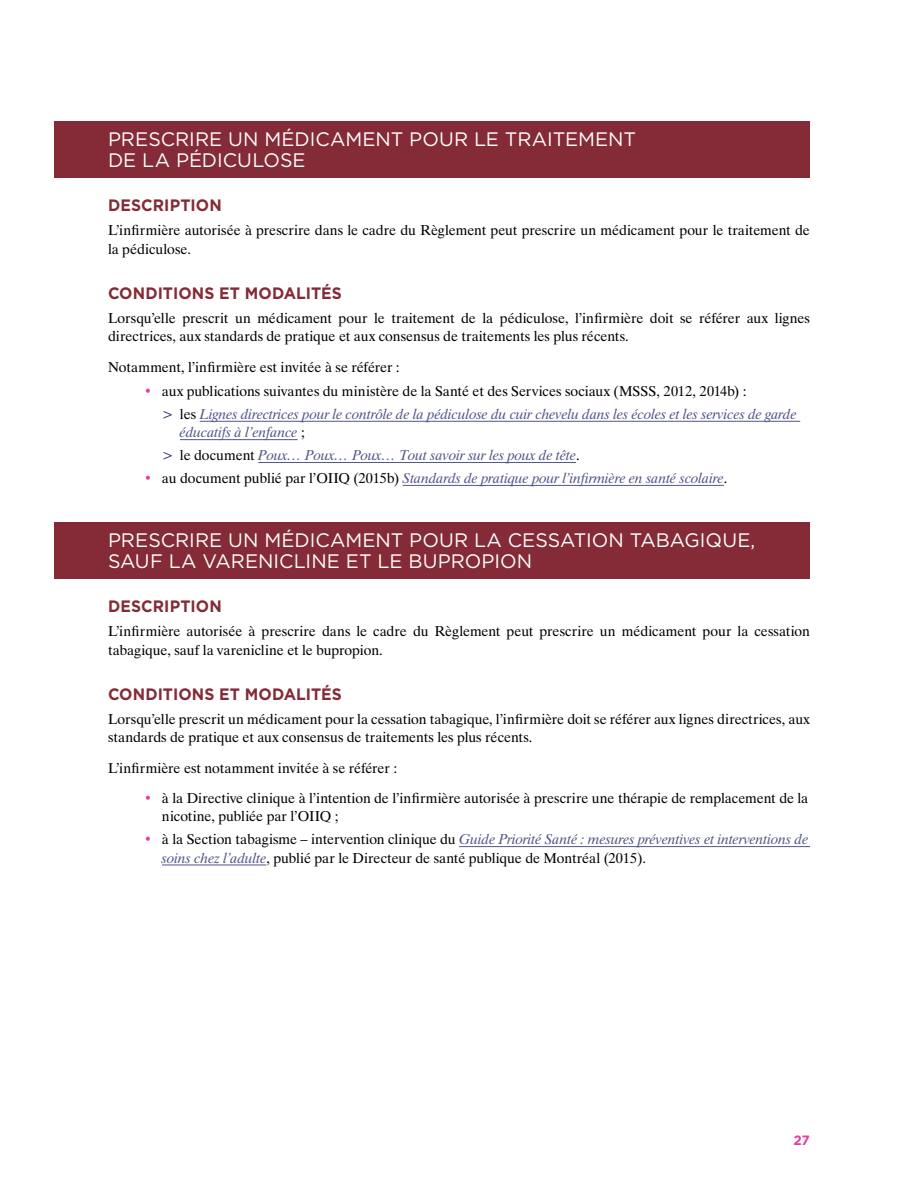
<style>
.page{position:relative;width:918px;height:1188px;background:#fff}
.page>*{position:absolute;margin:0;border:0;box-sizing:border-box;transform-origin:0 0}
.t1{font:19.5px/21.8px "Gotham HTF";color:#fff}
.t2{font:700 16.5px "Gotham HTF";letter-spacing:.01em;color:#842b37;scale:.95 1}
.t3{font:14.25px/18.3px "Dutch 801 BT";letter-spacing:-.005em;color:#000}
.t4{font:italic 14.25px/22.8px "Dutch 801 BT";letter-spacing:-.005em;color:#535689}
.t5{font:700 13.5px "Gotham HTF";color:#e64097}
.s1{font-style:normal;color:#e64097}
.s2{font-style:normal;color:#000}
.s3{font-style:normal;color:#363c74}
.s4{color:#e64097}
.s5{font-style:italic;color:#535689}
</style>
<div class="page">
<hr style="left:200px;top:421px;width:600px;height:1px;background:#535689">
<hr style="left:180px;top:439px;width:118px;height:1px;background:#535689">
<hr style="left:258px;top:462px;width:318px;height:1px;background:#535689">
<hr style="left:403px;top:485px;width:321px;height:1px;background:#535689">
<hr style="left:459px;top:846px;width:351px;height:1px;background:#535689">
<hr style="left:162px;top:865px;width:104px;height:1px;background:#535689">
<div style="left:54px;top:122px;width:756px;height:56px;background:#842b37"></div>
<div style="left:54px;top:522px;width:756px;height:57px;background:#842b37"></div>
<h1 class="t1" style="left:108px;top:128px;width:530px">PRESCRIRE UN MÉDICAMENT POUR LE TRAITEMENT<br>DE LA PÉDICULOSE</h1>
<p class="t2" style="left:108px;top:196px;width:121px">DESCRIPTION</p>
<p class="t3" style="left:108px;top:221px;width:703px">L’infirmière autorisée à prescrire dans le cadre du Règlement peut prescrire un médicament pour le traitement de la pédiculose.</p>
<p class="t2" style="left:108px;top:283px;width:248px">CONDITIONS ET MODALITÉS</p>
<p class="t3" style="left:108px;top:309px;width:704px">Lorsqu’elle prescrit un médicament pour le traitement de la pédiculose, l’infirmière doit se référer aux lignes directrices, aux standards de pratique et aux consensus de traitements les plus récents.</p>
<p class="t3" style="left:108px;top:358px;width:293px">Notamment, l’infirmière est invitée à se référer :</p>
<p class="t4" style="left:162px;top:380px;width:636px;text-indent:-18px"><span class="s1">•</span> <span class="s2">aux publications suivantes du ministère de la Santé et des Services sociaux (MSSS, 2012, 2014b) :<br></span><span class="s3">&gt;</span> <span class="s2">les</span> Lignes directrices pour le contrôle de la pédiculose du cuir chevelu dans les écoles et les services de garde</p>
<p class="t4" style="left:162px;top:421px;width:419px;text-indent:18px">éducatifs à l’enfance <span class="s2">;<br></span><span class="s3">&gt;</span> <span class="s2">le document</span> Poux… Poux… Poux… Tout savoir sur les poux de tête<span class="s2">.</span></p>
<p class="t4" style="left:144px;top:467px;width:585px"><span class="s1">•</span> <span class="s2">au document publié par l’OIIQ (2015b)</span> Standards de pratique pour l’infirmière en santé scolaire<span class="s2">.</span></p>
<h1 class="t1" style="left:108px;top:529px;width:649px">PRESCRIRE UN MÉDICAMENT POUR LA CESSATION TABAGIQUE,<br>SAUF LA VARENICLINE ET LE BUPROPION</h1>
<p class="t2" style="left:108px;top:596px;width:121px">DESCRIPTION</p>
<p class="t3" style="left:108px;top:622px;width:703px">L’infirmière autorisée à prescrire dans le cadre du Règlement peut prescrire un médicament pour la cessation tabagique, sauf la varenicline et le bupropion.</p>
<p class="t2" style="left:108px;top:684px;width:248px">CONDITIONS ET MODALITÉS</p>
<p class="t3" style="left:108px;top:710px;width:703px">Lorsqu’elle prescrit un médicament pour la cessation tabagique, l’infirmière doit se référer aux lignes directrices, aux standards de pratique et aux consensus de traitements les plus récents.</p>
<p class="t3" style="left:108px;top:759px;width:291px">L’infirmière est notamment invitée à se référer :</p>
<p class="t3" style="left:162px;top:789px;width:648px;text-indent:-18px"><span class="s4">•</span> à la Directive clinique à l’intention de l’infirmière autorisée à prescrire une thérapie de remplacement de la nicotine, publiée par l’OIIQ ;</p>
<p class="t3" style="left:162px;top:830px;width:648px;text-indent:-18px"><span class="s4">•</span> à la Section tabagisme – intervention clinique du <span class="s5">Guide Priorité Santé : mesures préventives et interventions de soins chez l’adulte</span>, publié par le Directeur de santé publique de Montréal (2015).</p>
<p class="t5" style="left:793px;top:1133px;width:18px">27</p>
</div>
